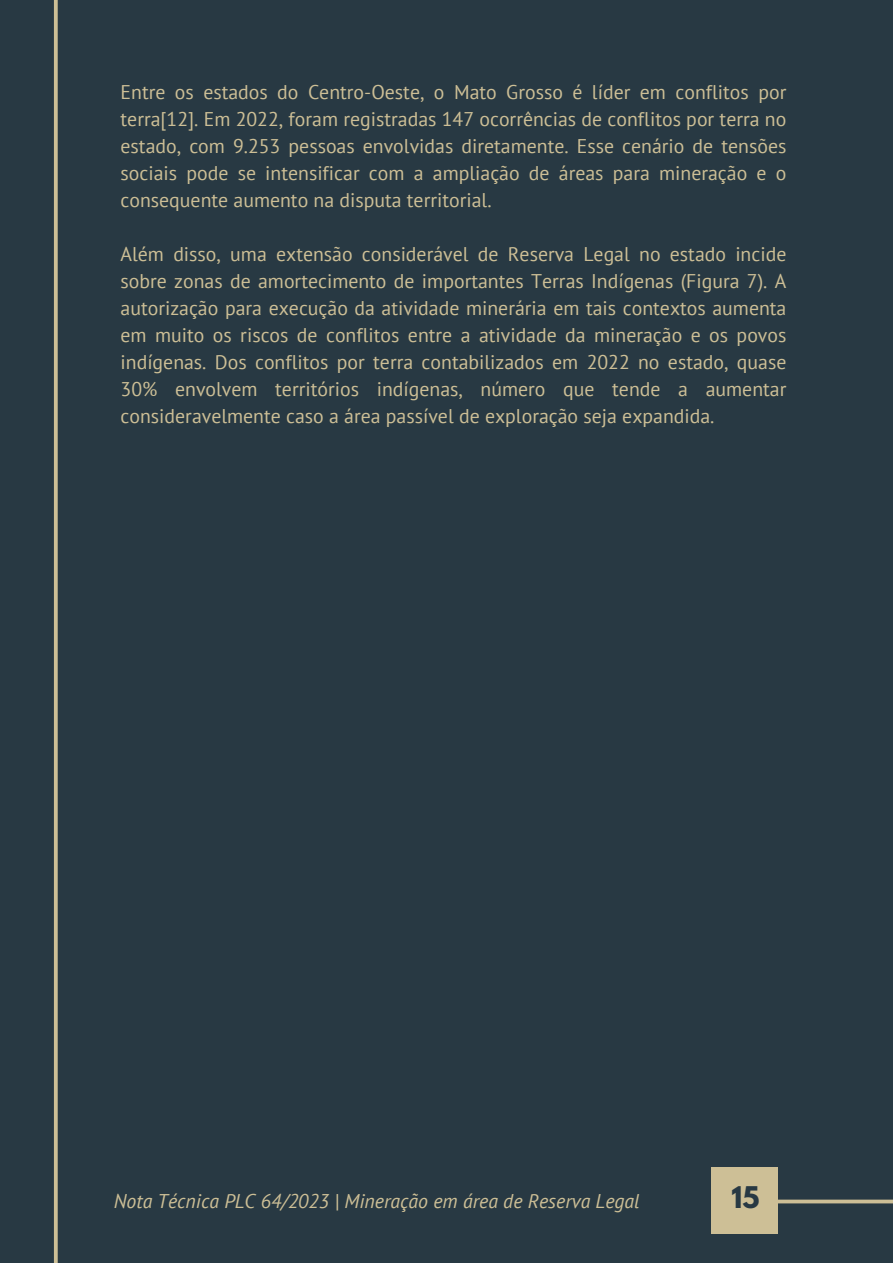
<style>
.page{position:relative;width:893px;height:1264px;background:#fff}
.page>*{position:absolute;margin:0;border:0;box-sizing:border-box;transform-origin:0 0}
.t1{font:700 26.4px "League Spartan";color:#283943}
.t2{font:19.8px/27px "PT Sans";color:#cdbf96;text-align:justify}
.t3{font:italic 19.8px "PT Sans";color:#cdbf96}
</style>
<div class="page">
<div style="left:0;top:0;width:892px;height:1262px;background:#283943"></div>
<svg style="left:53px;top:0;width:5px;height:1262px"></svg>
<svg style="left:778px;top:1199px;width:114px;height:5px"></svg>
<div style="left:711px;top:1167px;width:67px;height:66px;background:#cdbf96"></div>
<p class="t2" style="left:121px;top:78px;width:667px">Entre os estados do Centro-Oeste, o Mato Grosso é líder em conflitos por terra[12]. Em 2022, foram registradas 147 ocorrências de conflitos por terra no estado, com 9.253 pessoas envolvidas diretamente. Esse cenário de tensões sociais pode se intensificar com a ampliação de áreas para mineração e o consequente aumento na disputa territorial.</p>
<p class="t2" style="left:121px;top:240px;width:667px">Além disso, uma extensão considerável de Reserva Legal no estado incide sobre zonas de amortecimento de importantes Terras Indígenas (Figura 7). A autorização para execução da atividade minerária em tais contextos aumenta em muito os riscos de conflitos entre a atividade da mineração e os povos indígenas. Dos conflitos por terra contabilizados em 2022 no estado, quase 30% envolvem territórios indígenas, número que tende a aumentar consideravelmente caso a área passível de exploração seja expandida.</p>
<p class="t3" style="left:114px;top:1187px;width:527px">Nota Técnica PLC 64/2023 | Mineração em área de Reserva Legal</p>
<p class="t1" style="left:731px;top:1183px;width:29px">15</p>
</div>
